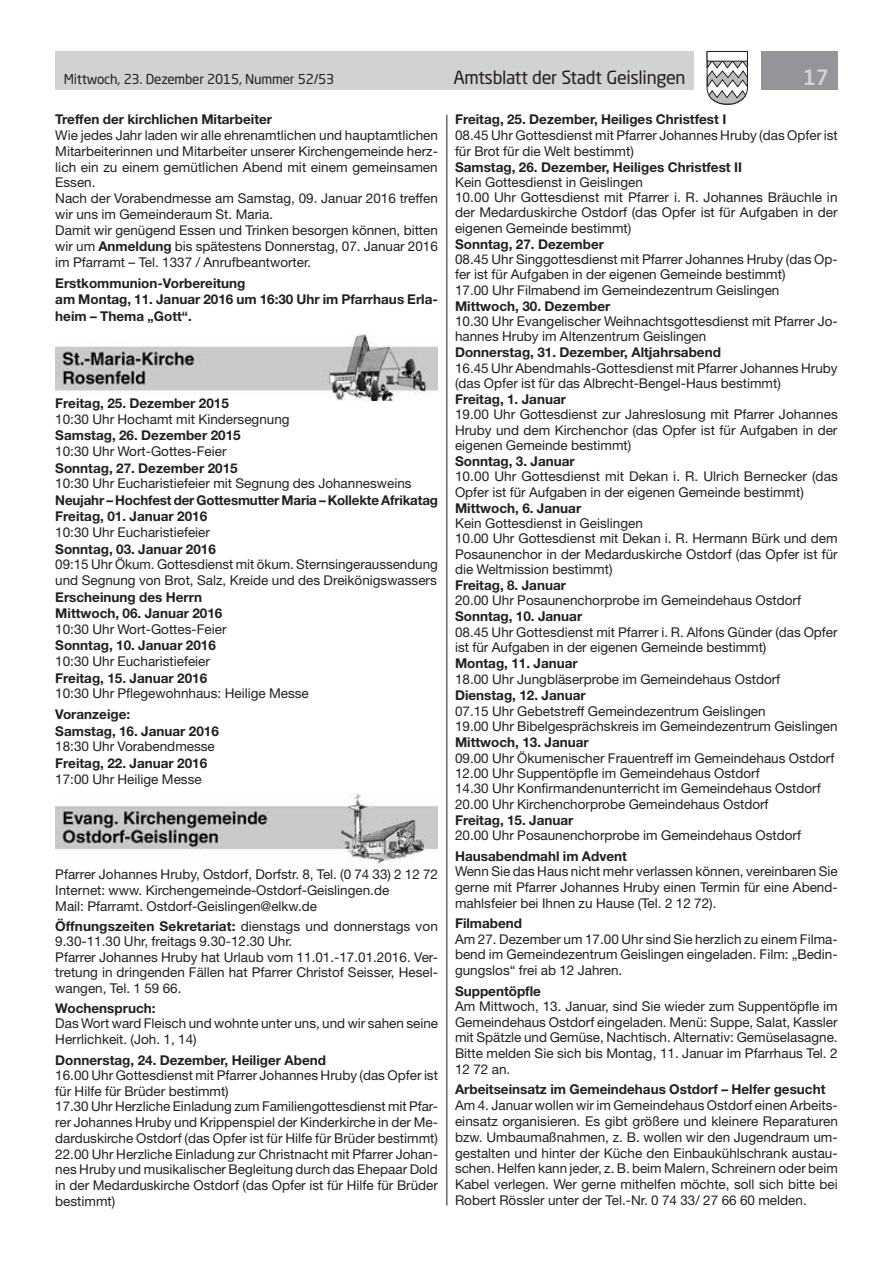
<style>
.page{position:relative;width:893px;height:1263px;background:#fff}
.page>*{position:absolute;margin:0;border:0;box-sizing:border-box;transform-origin:0 0}
.t1{font:500 21px "Neo Sans Std";color:#d1d2d4}
.t2{font:18px "Neo Sans Std";letter-spacing:-.02em;color:#231f20}
.t3{font:13.5px/15.3px "Helvetica Neue LT Std";color:#231f20}
.t4{font:700 13.5px/16.5px "Helvetica Neue LT Std";color:#231f20}
.t5{font:13.5px "Neo Sans Std";letter-spacing:-.015em;color:#231f20}
.s1{font-weight:700}
</style>
<div class="page">
<div style="left:55px;top:51px;width:639px;height:38px;background:#d1d2d4"></div>
<div style="left:761px;top:51px;width:77px;height:38px;background:#939598"></div>
<svg style="left:706px;top:51px;width:42px;height:54px"></svg>
<div style="left:707px;top:51px;width:41px;height:10px;background:#fff;border:1px solid #231f20"></div>
<hr style="left:446px;top:115px;width:1px;height:1090px;background:#231f20">
<img style="left:55px;top:335px;width:383px;height:66px">
<img style="left:55px;top:794px;width:383px;height:70px">
<p class="t5" style="left:64px;top:71px;width:272px">Mittwoch, 23. Dezember 2015, Nummer 52/53</p>
<h2 class="t2" style="left:453px;top:66px;width:234px">Amtsblatt der Stadt Geislingen</h2>
<h1 class="t1" style="left:803px;top:64px;width:28px">17</h1>
<p class="t4" style="left:55px;top:111px;width:218px">Treffen der kirchlichen Mitarbeiter</p>
<p class="t3" style="left:55px;top:127px;width:384px;line-height:15.9px">Wie jedes Jahr laden wir alle ehrenamtlichen und hauptamtlichen Mitarbeiterinnen und Mitarbeiter unserer Kirchengemeinde herz&shy;lich ein zu einem gemütlichen Abend mit einem gemeinsamen Essen.<br>Nach der Vorabendmesse am Samstag, 09. Januar 2016 treffen wir uns im Gemeinderaum St. Maria.<br>Damit wir genügend Essen und Trinken besorgen können, bitten wir um <span class="s1">Anmeldung</span> bis spätestens Donnerstag, 07. Januar 2016 im Pfarramt – Tel. 1337 / Anrufbeantworter.</p>
<p class="t4" style="left:55px;top:274px;width:384px">Erstkommunion-Vorbereitung<br>am Montag, 11. Januar 2016 um 16:30 Uhr im Pfarrhaus Erla&shy;heim – Thema „Gott“.</p>
<p class="t4" style="left:455px;top:111px;width:273px">Freitag, 25. Dezember, Heiliges Christfest I</p>
<p class="t3" style="left:455px;top:128px;width:384px">08.45 Uhr Gottesdienst mit Pfarrer Johannes Hruby (das Opfer ist für Brot für die Welt bestimmt)</p>
<p class="t4" style="left:455px;top:158px;width:289px">Samstag, 26. Dezember, Heiliges Christfest II</p>
<p class="t3" style="left:455px;top:174px;width:384px">Kein Gottesdienst in Geislingen<br>10.00 Uhr Gottesdienst mit Pfarrer i. R. Johannes Bräuchle in der Medarduskirche Ostdorf (das Opfer ist für Aufgaben in der eigenen Gemeinde bestimmt)</p>
<p class="t4" style="left:455px;top:235px;width:151px">Sonntag, 27. Dezember</p>
<p class="t3" style="left:455px;top:251px;width:384px">08.45 Uhr Singgottesdienst mit Pfarrer Johannes Hruby (das Op&shy;fer ist für Aufgaben in der eigenen Gemeinde bestimmt)<br>17.00 Uhr Filmabend im Gemeindezentrum Geislingen</p>
<p class="t4" style="left:455px;top:297px;width:157px">Mittwoch, 30. Dezember</p>
<p class="t3" style="left:455px;top:313px;width:384px">10.30 Uhr Evangelischer Weihnachtsgottesdienst mit Pfarrer Jo&shy;hannes Hruby im Altenzentrum Geislingen</p>
<p class="t4" style="left:455px;top:344px;width:267px">Donnerstag, 31. Dezember, Altjahrsabend</p>
<p class="t3" style="left:455px;top:360px;width:384px">16.45 Uhr Abendmahls-Gottesdienst mit Pfarrer Johannes Hruby (das Opfer ist für das Albrecht-Bengel-Haus bestimmt)</p>
<p class="t4" style="left:455px;top:391px;width:113px">Freitag, 1. Januar</p>
<p class="t3" style="left:455px;top:407px;width:384px;text-align:justify">19.00 Uhr Gottesdienst zur Jahreslosung mit Pfarrer Johannes Hruby und dem Kirchenchor (das Opfer ist für Aufgaben in der eigenen Gemeinde bestimmt)</p>
<p class="t4" style="left:455px;top:453px;width:121px">Sonntag, 3. Januar</p>
<p class="t3" style="left:455px;top:469px;width:384px">10.00 Uhr Gottesdienst mit Dekan i. R. Ulrich Bernecker (das<br>Opfer ist für Aufgaben in der eigenen Gemeinde bestimmt)</p>
<p class="t4" style="left:455px;top:499px;width:128px">Mittwoch, 6. Januar</p>
<p class="t3" style="left:455px;top:515px;width:384px">Kein Gottesdienst in Geislingen<br>10.00 Uhr Gottesdienst mit Dekan i. R. Hermann Bürk und dem Posaunenchor in der Medarduskirche Ostdorf (das Opfer ist für die Weltmission bestimmt)</p>
<p class="t4" style="left:455px;top:577px;width:113px">Freitag, 8. Januar</p>
<p class="t3" style="left:455px;top:593px;width:347px">20.00 Uhr Posaunenchorprobe im Gemeindehaus Ostdorf</p>
<p class="t4" style="left:455px;top:608px;width:129px">Sonntag, 10. Januar</p>
<p class="t3" style="left:455px;top:624px;width:384px">08.45 Uhr Gottesdienst mit Pfarrer i. R. Alfons Günder (das Opfer ist für Aufgaben in der eigenen Gemeinde bestimmt)</p>
<p class="t4" style="left:455px;top:655px;width:124px">Montag, 11. Januar</p>
<p class="t3" style="left:455px;top:671px;width:327px">18.00 Uhr Jungbläserprobe im Gemeindehaus Ostdorf</p>
<p class="t4" style="left:455px;top:687px;width:132px">Dienstag, 12. Januar</p>
<p class="t3" style="left:455px;top:703px;width:384px">07.15 Uhr Gebetstreff Gemeindezentrum Geislingen<br>19.00 Uhr Bibelgesprächskreis im Gemeindezentrum Geislingen</p>
<p class="t4" style="left:455px;top:734px;width:135px">Mittwoch, 13. Januar</p>
<p class="t3" style="left:455px;top:750px;width:381px">09.00 Uhr Ökumenischer Frauentreff im Gemeindehaus Ostdorf 12.00 Uhr Suppentöpfle im Gemeindehaus Ostdorf<br>14.30 Uhr Konfirmandenunterricht im Gemeindehaus Ostdorf 20.00 Uhr Kirchenchorprobe Gemeindehaus Ostdorf</p>
<p class="t4" style="left:455px;top:811px;width:120px">Freitag, 15. Januar</p>
<p class="t3" style="left:455px;top:827px;width:347px">20.00 Uhr Posaunenchorprobe im Gemeindehaus Ostdorf</p>
<p class="t4" style="left:455px;top:847px;width:173px">Hausabendmahl im Advent</p>
<p class="t3" style="left:455px;top:864px;width:384px;text-align:justify">Wenn Sie das Haus nicht mehr verlassen können, vereinbaren Sie gerne mit Pfarrer Johannes Hruby einen Termin für eine Abend&shy;mahlsfeier bei Ihnen zu Hause (Tel. 2 12 72).</p>
<p class="t4" style="left:455px;top:915px;width:69px">Filmabend</p>
<p class="t3" style="left:455px;top:931px;width:384px;text-align:justify">Am 27. Dezember um 17.00 Uhr sind Sie herzlich zu einem Filma&shy;bend im Gemeindezentrum Geislingen eingeladen. Film: „Bedin&shy;gungslos“ frei ab 12 Jahren.</p>
<p class="t4" style="left:455px;top:982px;width:87px">Suppentöpfle</p>
<p class="t3" style="left:455px;top:998px;width:384px;text-align:justify">Am Mittwoch, 13. Januar, sind Sie wieder zum Suppentöpfle im Gemeindehaus Ostdorf eingeladen. Menü: Suppe, Salat, Kassler mit Spätzle und Gemüse, Nachtisch. Alternativ: Gemüselasagne.<br>Bitte melden Sie sich bis Montag, 11. Januar im Pfarrhaus Tel. 2<br>12 72 an.</p>
<p class="t4" style="left:455px;top:1081px;width:372px">Arbeitseinsatz im Gemeindehaus Ostdorf – Helfer gesucht</p>
<p class="t3" style="left:455px;top:1097px;width:384px;line-height:15.9px;text-align:justify">Am 4. Januar wollen wir im Gemeindehaus Ostdorf einen Arbeits&shy;einsatz organisieren. Es gibt größere und kleinere Reparaturen bzw. Umbaumaßnahmen, z. B. wollen wir den Jugendraum um&shy;gestalten und hinter der Küche den Einbaukühlschrank austau&shy;schen. Helfen kann jeder, z. B. beim Malern, Schreinern oder beim Kabel verlegen. Wer gerne mithelfen möchte, soll sich bitte bei Robert Rössler unter der Tel.-Nr. 0 74 33/ 27 66 60 melden.</p>
<p class="t4" style="left:55px;top:395px;width:175px">Freitag, 25. Dezember 2015</p>
<p class="t3" style="left:55px;top:411px;width:236px">10:30 Uhr Hochamt mit Kindersegnung</p>
<p class="t4" style="left:55px;top:427px;width:187px">Samstag, 26. Dezember 2015</p>
<p class="t3" style="left:55px;top:443px;width:173px">10:30 Uhr Wort-Gottes-Feier</p>
<p class="t4" style="left:55px;top:459px;width:184px">Sonntag, 27. Dezember 2015</p>
<p class="t3" style="left:55px;top:476px;width:358px">10:30 Uhr Eucharistiefeier mit Segnung des Johannesweins</p>
<p class="t4" style="left:55px;top:491px;width:384px">Neujahr – Hochfest der Gottesmutter Maria – Kollekte Afrikatag<br>Freitag, 01. Januar 2016</p>
<p class="t3" style="left:55px;top:524px;width:156px">10:30 Uhr Eucharistiefeier</p>
<p class="t4" style="left:55px;top:540px;width:162px">Sonntag, 03. Januar 2016</p>
<p class="t3" style="left:55px;top:556px;width:384px;line-height:15.8px">09:15 Uhr Ökum. Gottesdienst mit ökum. Sternsingeraussendung und Segnung von Brot, Salz, Kreide und des Dreikönigswassers</p>
<p class="t4" style="left:55px;top:588px;width:169px">Erscheinung des Herrn<br>Mittwoch, 06. Januar 2016</p>
<p class="t3" style="left:55px;top:621px;width:173px">10:30 Uhr Wort-Gottes-Feier</p>
<p class="t4" style="left:55px;top:637px;width:162px">Sonntag, 10. Januar 2016</p>
<p class="t3" style="left:55px;top:653px;width:156px">10:30 Uhr Eucharistiefeier</p>
<p class="t4" style="left:55px;top:669px;width:153px">Freitag, 15. Januar 2016</p>
<p class="t3" style="left:55px;top:686px;width:255px">10:30 Uhr Pflegewohnhaus: Heilige Messe</p>
<p class="t4" style="left:55px;top:706px;width:165px">Voranzeige:<br>Samstag, 16. Januar 2016</p>
<p class="t3" style="left:55px;top:739px;width:161px">18:30 Uhr Vorabendmesse</p>
<p class="t4" style="left:55px;top:754px;width:153px">Freitag, 22. Januar 2016</p>
<p class="t3" style="left:55px;top:771px;width:148px">17:00 Uhr Heilige Messe</p>
<p class="t3" style="left:55px;top:866px;width:384px;line-height:15.8px">Pfarrer Johannes Hruby, Ostdorf, Dorfstr. 8, Tel. (0 74 33) 2 12 72<br>Internet: www. Kirchengemeinde-Ostdorf-Geislingen.de<br>Mail: Pfarramt. Ostdorf-Geislingen@elkw.de</p>
<p class="t3" style="left:55px;top:918px;width:384px"><span class="s1">Öffnungszeiten Sekretariat:</span> dienstags und donnerstags von 9.30-11.30 Uhr, freitags 9.30-12.30 Uhr.<br>Pfarrer Johannes Hruby hat Urlaub vom 11.01.-17.01.2016. Ver&shy;tretung in dringenden Fällen hat Pfarrer Christof Seisser, Hesel&shy;wangen, Tel. 1 59 66.</p>
<p class="t4" style="left:55px;top:999px;width:102px">Wochenspruch:</p>
<p class="t3" style="left:55px;top:1016px;width:384px">Das Wort ward Fleisch und wohnte unter uns, und wir sahen seine<br>Herrlichkeit. (Joh. 1, 14)</p>
<p class="t4" style="left:55px;top:1051px;width:272px">Donnerstag, 24. Dezember, Heiliger Abend</p>
<p class="t3" style="left:55px;top:1067px;width:384px;line-height:15.8px">16.00 Uhr Gottesdienst mit Pfarrer Johannes Hruby (das Opfer ist für Hilfe für Brüder bestimmt)<br>17.30 Uhr Herzliche Einladung zum Familiengottesdienst mit Pfar&shy;rer Johannes Hruby und Krippenspiel der Kinderkirche in der Me&shy;darduskirche Ostdorf (das Opfer ist für Hilfe für Brüder bestimmt)<br>22.00 Uhr Herzliche Einladung zur Christnacht mit Pfarrer Johan&shy;nes Hruby und musikalischer Begleitung durch das Ehepaar Dold in der Medarduskirche Ostdorf (das Opfer ist für Hilfe für Brüder bestimmt)</p>
</div>
